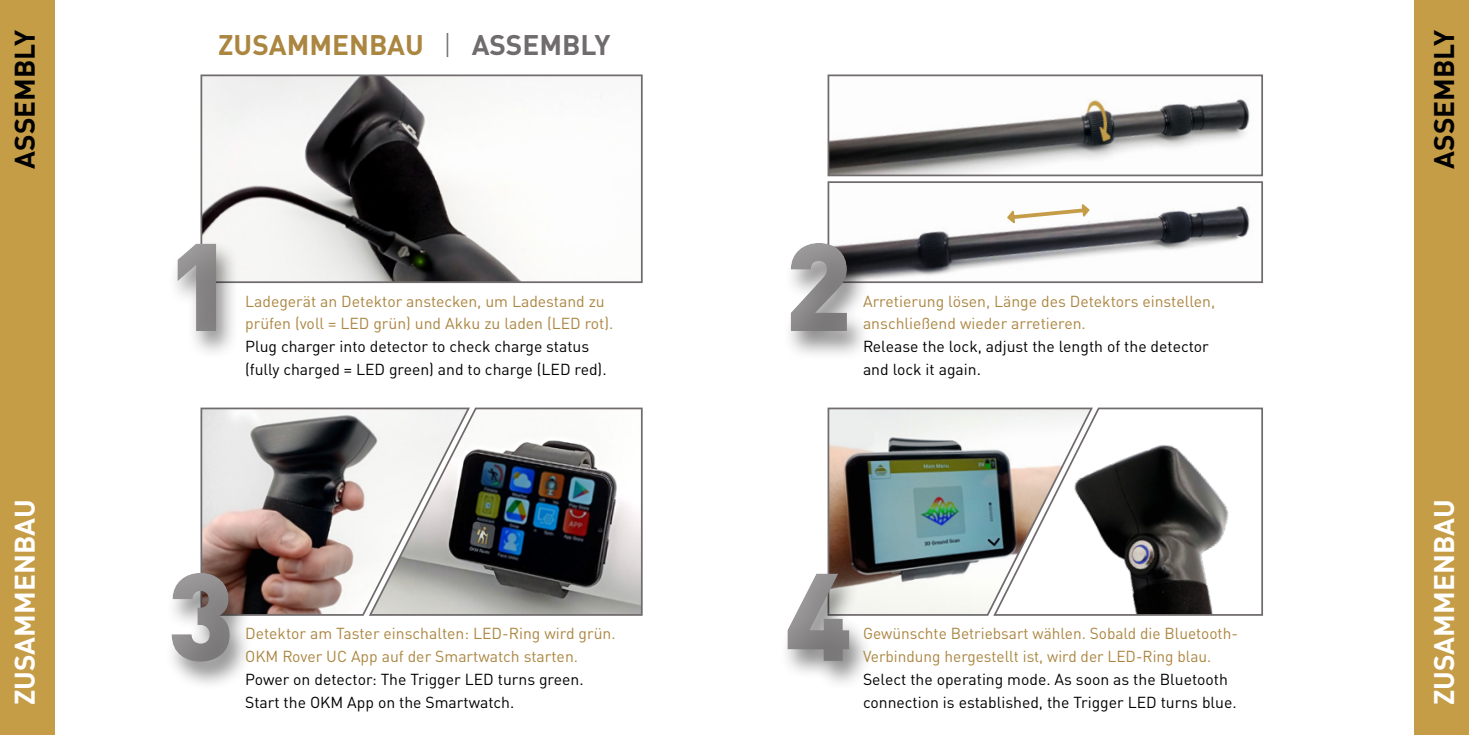
<style>
.page{position:relative;width:1469px;height:735px;background:#fff}
.page>*{position:absolute;margin:0;border:0;box-sizing:border-box;transform-origin:0 0}
.t1{font:900 122.5px "DIN Pro";color:#9b9899}
.t2{font:700 28px "DIN Pro";color:#fff}
.t3{font:700 28px "DIN Pro";color:#ab8641}
.t4{font:700 28px "DIN Pro";color:#000}
.t5{font:15.75px/22.8px "DIN Pro";color:#ab8641}
.t6{font:15.75px/22.8px "DIN Pro";color:#000}
.s1{font-weight:300;color:#706c6d}
.s2{color:#706c6d}
</style>
<div class="page">
<div style="left:1414px;top:0;width:54px;height:734px;background:#c69d47"></div>
<div style="left:0;top:0;width:55px;height:734px;background:#c69d47"></div>
<svg style="left:827px;top:407px;width:164px;height:209px"></svg>
<svg style="left:991px;top:407px;width:272px;height:209px"></svg>
<img style="left:203px;top:77px;width:399px;height:203px">
<div style="left:200px;top:74px;width:442px;height:209px;border:2px solid #706c6d"></div>
<div style="left:137px;top:188px;width:121px;height:173px;background:#fff;opacity:.75"></div>
<div style="left:137px;top:205px;width:139px;height:156px;background:#000;opacity:.75"></div>
<div style="left:754px;top:517px;width:131px;height:167px;background:#fff;opacity:.75"></div>
<div style="left:754px;top:532px;width:150px;height:157px;background:#000;opacity:.75"></div>
<svg style="left:200px;top:407px;width:167px;height:209px"></svg>
<svg style="left:367px;top:407px;width:276px;height:209px"></svg>
<div style="left:137px;top:516px;width:126px;height:174px;background:#fff;opacity:.75"></div>
<div style="left:137px;top:537px;width:150px;height:153px;background:#000;opacity:.75"></div>
<img style="left:902px;top:206px;width:348px;height:71px">
<div style="left:827px;top:181px;width:435px;height:102px;border:2px solid #706c6d"></div>
<div style="left:754px;top:186px;width:133px;height:174px;background:#fff"></div>
<div style="left:754px;top:208px;width:148px;height:152px;background:#000;opacity:.75"></div>
<img style="left:830px;top:99px;width:420px;height:74px">
<div style="left:827px;top:74px;width:435px;height:102px;border:2px solid #706c6d"></div>
<svg style="left:1007px;top:204px;width:82px;height:19px"></svg>
<h2 class="t4" style="left:1px;top:169px;width:140px;rotate:-90deg">ASSEMBLY</h2>
<h2 class="t2" style="left:1px;top:704px;width:207px;rotate:-90deg">ZUSAMMENBAU</h2>
<h2 class="t3" style="left:218px;top:21px;width:394px">ZUSAMMENBAU <span class="s1">|</span> <span class="s2">ASSEMBLY</span></h2>
<h1 class="t1" style="left:166px;top:181px;width:70px">1</h1>
<p class="t5" style="left:245px;top:288px;width:370px">Ladegerät an Detektor anstecken, um Ladestand zu prüfen (voll = LED grün) und Akku zu laden (LED rot).</p>
<p class="t6" style="left:245px;top:333px;width:363px">Plug charger into detector to check charge status (fully charged = LED green) and to charge (LED red).</p>
<h1 class="t1" style="left:166px;top:511px;width:70px">3</h1>
<p class="t5" style="left:245px;top:620px;width:372px">Detektor am Taster einschalten: LED-Ring wird grün.<br>OKM Rover UC App auf der Smartwatch starten.</p>
<p class="t6" style="left:245px;top:666px;width:340px">Power on detector: The Trigger LED turns green.<br>Start the OKM App on the Smartwatch.</p>
<h1 class="t1" style="left:784px;top:181px;width:70px">2</h1>
<p class="t5" style="left:863px;top:288px;width:354px">Arretierung lösen, Länge des Detektors einstellen, anschließend wieder arretieren.</p>
<p class="t6" style="left:863px;top:333px;width:347px">Release the lock, adjust the length of the detector and lock it again.</p>
<h1 class="t1" style="left:784px;top:511px;width:70px">4</h1>
<p class="t5" style="left:863px;top:620px;width:376px">Gewünschte Betriebsart wählen. Sobald die Bluetooth-<br>Verbindung hergestellt ist, wird der LED-Ring blau.</p>
<p class="t6" style="left:863px;top:666px;width:375px">Select the operating mode. As soon as the Bluetooth connection is established, the Trigger LED turns blue.</p>
<h2 class="t4" style="left:1420px;top:169px;width:140px;rotate:-90deg">ASSEMBLY</h2>
<h2 class="t2" style="left:1420px;top:704px;width:207px;rotate:-90deg">ZUSAMMENBAU</h2>
</div>
